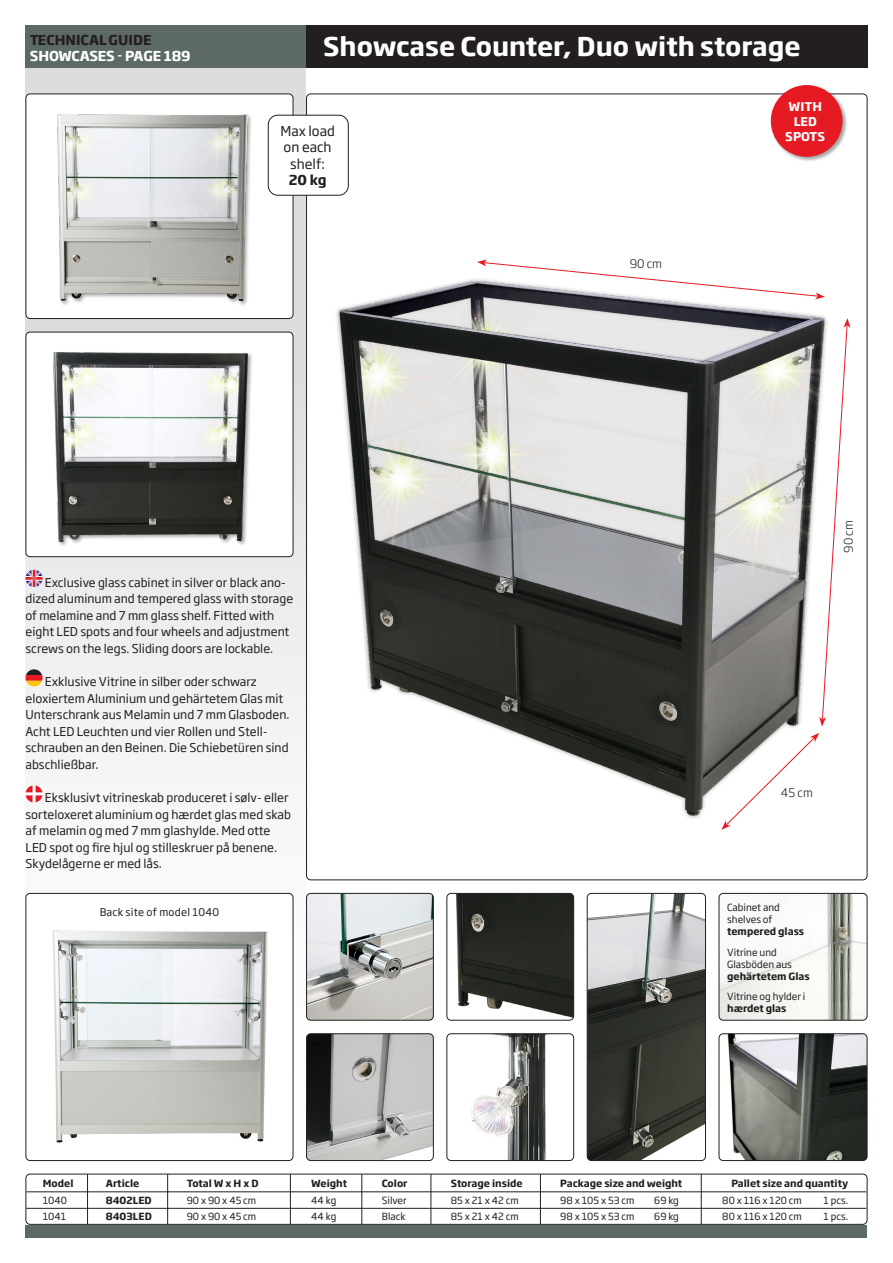
<style>
.page{position:relative;width:893px;height:1263px;background:#fff}
.page>*{position:absolute;margin:0;border:0;box-sizing:border-box;transform-origin:0 0}
.t1{font:700 25.5px "Soho Gothic Pro";color:#fff}
.t2{font:13.5px/16.2px "Soho Gothic Pro";color:#231f20;text-align:center}
.t3{font:700 13.5px "Soho Gothic Pro";letter-spacing:.005em;color:#231f20}
.t4{font:700 13.5px "Soho Gothic Pro";letter-spacing:-.01em;color:#fff}
.Model_nr__og_navn{font:12px/16.5px "Soho Gothic Pro";color:#231f20}
.t5{font:700 12px/14.9px "Soho Gothic Pro";color:#fff;text-align:center}
.t6{font:300 11.7px "Soho Gothic Pro";color:#231f20}
.t7{font:10.5px "Soho Gothic Pro";letter-spacing:.02em;color:#231f20}
.Model_nr__og_navn-2{font:9.75px/12px "Soho Gothic Pro";color:#231f20}
.t8{font:700 9.75px "Soho Gothic Pro";color:#231f20}
.s1{font-weight:700}
</style>
<div class="page">
<div style="left:306px;top:26px;width:561px;height:42px;background:#231f20"></div>
<div style="left:26px;top:26px;width:280px;height:42px;background:#5d6966"></div>
<div style="left:26px;top:1225px;width:841px;height:12px;background:#5d6966"></div>
<div style="left:26px;top:68px;width:280px;height:1157px;background:linear-gradient(to bottom,#d5d6d9,#fff)"></div>
<div style="left:770px;top:84px;width:78px;height:78px;background:#231f20;opacity:.4"></div>
<div style="left:771px;top:85px;width:72px;height:72px;background:#e51a23;border-radius:50%"></div>
<div style="left:26px;top:94px;width:267px;height:225px;background:#fff;border-radius:4px"></div>
<div style="left:26px;top:94px;width:267px;height:225px;border:1px solid #231f20;border-radius:4px"></div>
<div style="left:26px;top:332px;width:267px;height:225px;background:#fff;border-radius:4px"></div>
<div style="left:26px;top:332px;width:267px;height:225px;border:1px solid #231f20;border-radius:4px"></div>
<svg style="left:26px;top:570px;width:17px;height:17px"></svg>
<svg style="left:26px;top:669px;width:17px;height:17px"></svg>
<svg style="left:26px;top:785px;width:17px;height:17px"></svg>
<img style="left:587px;top:893px;width:117px;height:267px">
<div style="left:587px;top:893px;width:119px;height:268px;border:1px solid #231f20;border-radius:4px"></div>
<img style="left:447px;top:893px;width:127px;height:127px">
<div style="left:446px;top:893px;width:128px;height:127px;border:1px solid #231f20;border-radius:4px"></div>
<img style="left:307px;top:895px;width:126px;height:125px">
<div style="left:306px;top:893px;width:128px;height:127px;border:1px solid #231f20;border-radius:4px"></div>
<img style="left:308px;top:1035px;width:124px;height:124px">
<div style="left:306px;top:1033px;width:128px;height:128px;border:1px solid #231f20;border-radius:4px"></div>
<img style="left:448px;top:1035px;width:126px;height:125px">
<div style="left:446px;top:1033px;width:128px;height:128px;border:1px solid #231f20;border-radius:4px"></div>
<div style="left:26px;top:893px;width:267px;height:267px;background:#fff;border-radius:4px"></div>
<img style="left:52px;top:930px;width:216px;height:213px">
<div style="left:26px;top:893px;width:267px;height:268px;border:1px solid #231f20;border-radius:4px"></div>
<img style="left:719px;top:1034px;width:148px;height:126px">
<div style="left:719px;top:1033px;width:148px;height:128px;border:1px solid #231f20;border-radius:4px"></div>
<div style="left:57px;top:114px;width:196px;height:192px;background:#231f20;opacity:.4"></div>
<img style="left:57px;top:115px;width:190px;height:185px">
<div style="left:52px;top:351px;width:201px;height:196px;background:#231f20;opacity:.4"></div>
<img style="left:54px;top:352px;width:194px;height:189px">
<svg style="left:477px;top:259px;width:155px;height:18px"></svg>
<svg style="left:829px;top:318px;width:21px;height:304px"></svg>
<svg style="left:721px;top:820px;width:11px;height:10px"></svg>
<img style="left:339px;top:282px;width:486px;height:534px">
<div style="left:268px;top:115px;width:80px;height:80px;background:#fff;border-radius:10px"></div>
<div style="left:268px;top:115px;width:81px;height:81px;border:1px solid #231f20;border-radius:10px"></div>
<hr style="left:26px;top:1191px;width:840px;height:1px;background:#231f20">
<hr style="left:26px;top:1208px;width:840px;height:1px;background:#231f20">
<div style="left:26px;top:1174px;width:841px;height:51px;border:1px solid #231f20;border-radius:4px"></div>
<hr style="left:167px;top:1174px;width:1px;height:50px;background:#231f20">
<hr style="left:87px;top:1174px;width:1px;height:50px;background:#231f20">
<hr style="left:361px;top:1174px;width:1px;height:50px;background:#231f20">
<hr style="left:431px;top:1174px;width:1px;height:50px;background:#231f20">
<hr style="left:540px;top:1174px;width:1px;height:50px;background:#231f20">
<hr style="left:701px;top:1174px;width:1px;height:50px;background:#231f20">
<hr style="left:290px;top:1174px;width:1px;height:50px;background:#231f20">
<img style="left:719px;top:893px;width:148px;height:127px">
<div style="left:719px;top:893px;width:148px;height:127px;border:1px solid #231f20;border-radius:4px"></div>
<p class="t3" style="left:30px;top:29px;width:123px">TECHNICAL GUIDE</p>
<p class="t4" style="left:30px;top:45px;width:162px">SHOWCASES - PAGE 189</p>
<p class="t1" style="left:323px;top:27px;width:479px">Showcase Counter, Duo with storage</p>
<p class="t2" style="left:280px;top:122px;width:56px">Max load on each shelf:</p>
<p class="t3" style="left:289px;top:169px;width:39px">20 kg</p>
<p class="t6" style="left:630px;top:254px;width:34px">90 cm</p>
<p class="t5" style="left:785px;top:98px;width:42px">WITH<br>LED<br>SPOTS</p>
<p class="Model_nr__og_navn" style="left:26px;top:574px;width:269px;text-indent:19px">Exclusive glass cabinet in silver or black ano&shy;dized aluminum and tempered glass with storage of melamine and 7 mm glass shelf. Fitted with eight LED spots and four wheels and adjustment screws on the legs. Sliding doors are lockable.</p>
<p class="Model_nr__og_navn" style="left:26px;top:673px;width:266px;text-indent:19px">Exklusive Vitrine in silber oder schwarz eloxiertem Aluminium und gehärtetem Glas mit Unterschrank aus Melamin und 7 mm Glasboden.<br>Acht LED Leuchten und vier Rollen und Stell&shy;schrauben an den Beinen. Die Schiebetüren sind abschließbar.</p>
<p class="Model_nr__og_navn" style="left:26px;top:789px;width:267px;text-indent:19px">Eksklusivt vitrineskab produceret i sølv- eller sorteloxeret aluminium og hærdet glas med skab af melamin og med 7 mm glashylde. Med otte LED spot og fire hjul og stilleskruer på benene.<br>Skydelågerne er med lås.</p>
<p class="t7" style="left:100px;top:904px;width:121px">Back site of model 1040</p>
<p class="t6" style="left:839px;top:553px;width:34px;rotate:-90deg">90 cm</p>
<p class="t6" style="left:781px;top:783px;width:33px">45 cm</p>
<p class="Model_nr__og_navn-2" style="left:727px;top:901px;width:79px">Cabinet and shelves of <span class="s1">tempered glass</span></p>
<p class="Model_nr__og_navn-2" style="left:727px;top:946px;width:84px">Vitrine und<br>Glasböden aus <span class="s1">gehärtetem Glas</span></p>
<p class="Model_nr__og_navn-2" style="left:727px;top:990px;width:80px">Vitrine og hylder i <span class="s1">hærdet glas</span></p>
<p class="t8" style="left:43px;top:1176px;width:32px">Model</p>
<p class="t8" style="left:106px;top:1176px;width:35px">Article</p>
<p class="t8" style="left:187px;top:1176px;width:73px">Total W x H x D</p>
<p class="t8" style="left:311px;top:1176px;width:37px">Weight</p>
<p class="t8" style="left:382px;top:1176px;width:27px">Color</p>
<p class="t8" style="left:451px;top:1176px;width:73px">Storage inside</p>
<p class="t8" style="left:560px;top:1176px;width:123px">Package size and weight</p>
<p class="t8" style="left:731px;top:1176px;width:118px">Pallet size and quantity</p>
<p class="Model_nr__og_navn-2" style="left:43px;top:1193px;width:26px">1040</p>
<p class="t8" style="left:106px;top:1192px;width:48px">8402LED</p>
<p class="Model_nr__og_navn-2" style="left:187px;top:1193px;width:71px">90 x 90 x 45 cm</p>
<p class="Model_nr__og_navn-2" style="left:311px;top:1193px;width:27px">44 kg</p>
<p class="Model_nr__og_navn-2" style="left:382px;top:1193px;width:26px">Silver</p>
<p class="Model_nr__og_navn-2" style="left:451px;top:1193px;width:70px">85 x 21 x 42 cm</p>
<p class="Model_nr__og_navn-2" style="left:560px;top:1193px;width:76px">98 x 105 x 53 cm</p>
<p class="Model_nr__og_navn-2" style="left:654px;top:1193px;width:26px">69 kg</p>
<p class="Model_nr__og_navn-2" style="left:722px;top:1193px;width:81px">80 x 116 x 120 cm</p>
<p class="Model_nr__og_navn-2" style="left:824px;top:1193px;width:26px">1 pcs.</p>
<p class="Model_nr__og_navn-2" style="left:43px;top:1210px;width:25px">1041</p>
<p class="t8" style="left:106px;top:1209px;width:48px">8403LED</p>
<p class="Model_nr__og_navn-2" style="left:187px;top:1210px;width:71px">90 x 90 x 45 cm</p>
<p class="Model_nr__og_navn-2" style="left:311px;top:1210px;width:27px">44 kg</p>
<p class="Model_nr__og_navn-2" style="left:382px;top:1210px;width:25px">Black</p>
<p class="Model_nr__og_navn-2" style="left:451px;top:1210px;width:70px">85 x 21 x 42 cm</p>
<p class="Model_nr__og_navn-2" style="left:560px;top:1210px;width:76px">98 x 105 x 53 cm</p>
<p class="Model_nr__og_navn-2" style="left:654px;top:1210px;width:26px">69 kg</p>
<p class="Model_nr__og_navn-2" style="left:722px;top:1210px;width:81px">80 x 116 x 120 cm</p>
<p class="Model_nr__og_navn-2" style="left:824px;top:1210px;width:26px">1 pcs.</p>
</div>
